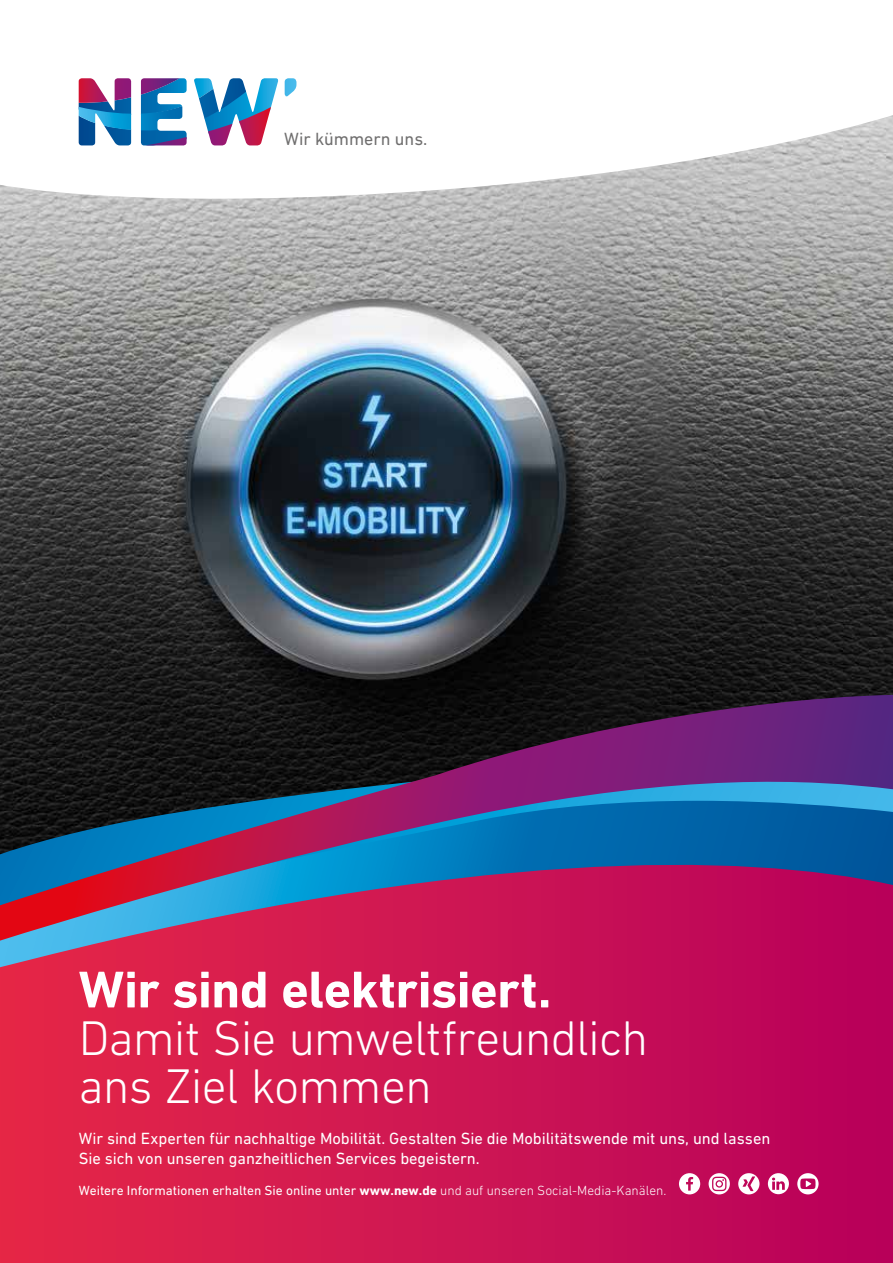
<style>
.page{position:relative;width:893px;height:1263px;background:#fff}
.page>*{position:absolute;margin:0;border:0;box-sizing:border-box;transform-origin:0 0}
.t1{font:700 52.5px "DIN Next LT Pro";letter-spacing:-.01em;color:#fff}
.t2{font:300 49.5px/48px "DIN Next LT Pro";letter-spacing:-.02em;color:#fff}
.t3{font:18px "DIN Next LT Pro";color:#706f6f}
.t4{font:16.5px/20.2px "DIN Next LT Pro";letter-spacing:-.005em;color:#fff}
.t5{font:13.5px "DIN Next LT Pro";color:#fff}
.s1{font-weight:700}
.s2{font-weight:300}
</style>
<div class="page">
<img style="left:0;top:213px;width:893px;height:482px">
<div style="left:0;top:862px;width:893px;height:401px;background:linear-gradient(to right,#e52948,#b7015c)"></div>
<svg style="left:0;top:941px;width:893px;height:18px;background:#c2205e"></svg>
<svg style="left:0;top:695px;width:893px;height:246px;background:#503465"></svg>
<svg style="left:0;top:80px;width:893px;height:133px"></svg>
<svg style="left:679px;top:1173px;width:21px;height:21px"></svg>
<svg style="left:738px;top:1173px;width:21px;height:21px"></svg>
<svg style="left:709px;top:1173px;width:21px;height:21px"></svg>
<svg style="left:768px;top:1173px;width:21px;height:21px"></svg>
<svg style="left:797px;top:1173px;width:22px;height:21px"></svg>
<svg style="left:79px;top:78px;width:217px;height:67px"></svg>
<p class="t3" style="left:284px;top:129px;width:145px">Wir kümmern uns.</p>
<h1 class="t1" style="left:79px;top:959px;width:474px">Wir sind elektrisiert.</h1>
<h2 class="t2" style="left:79px;top:1014px;width:571px">Damit Sie umweltfreundlich ans Ziel kommen</h2>
<p class="t4" style="left:79px;top:1128px;width:693px">Wir sind Experten für nachhaltige Mobilität. Gestalten Sie die Mobilitätswende mit uns, und lassen<br>Sie sich von unseren ganzheitlichen Services begeistern.</p>
<p class="t5" style="left:79px;top:1183px;width:589px">Weitere Informationen erhalten Sie online unter <span class="s1">www.new.de</span> <span class="s2">und auf unseren Social-Media-Kanälen.</span></p>
</div>
